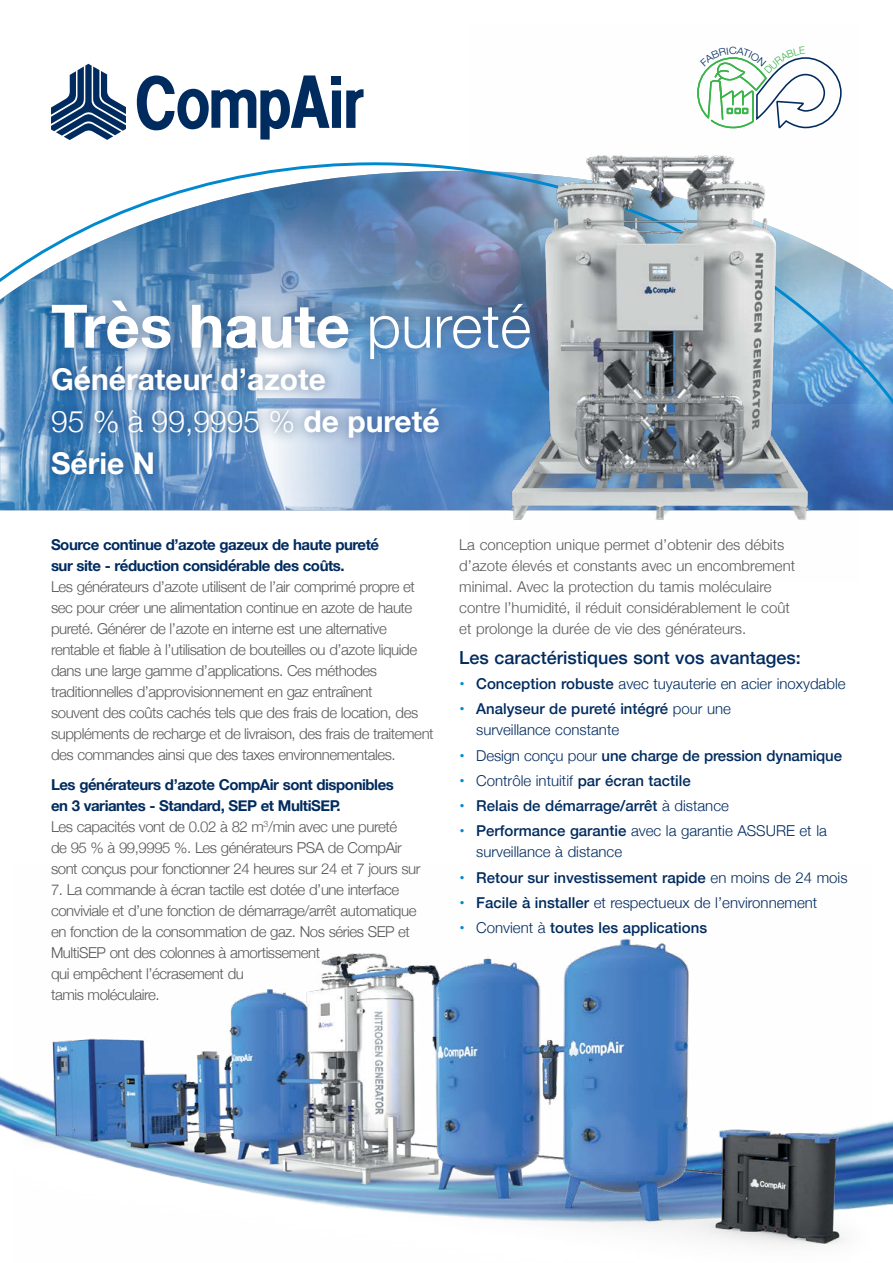
<style>
.page{position:relative;width:893px;height:1263px;background:#fff}
.page>*{position:absolute;margin:0;border:0;box-sizing:border-box;transform-origin:0 0}
.t1{font:700 60px "Helvetica Neue";color:#fff}
.t2{font:700 30px/42px "Helvetica Neue";color:#fff}
.t3{font:500 18px "Helvetica Neue";color:#002b5f}
.t4{font:300 15px/21px "Helvetica Neue";letter-spacing:-.03em;color:#58595b}
.t5{font:300 15px/21px "Helvetica Neue";color:#002b5f}
.t6{font:300 15px/21px "Helvetica Neue";color:#58595b}
.t7{font:500 15px "Helvetica Neue";color:#002b5f}
.t8{font:700 15px/21px "Helvetica Neue";letter-spacing:-.03em;color:#002b5f}
.s1{font-weight:300}
.s2{font-weight:700;color:#002b5f}
.s3{font-weight:700;color:#0089cf}
.s4{font-weight:500}
</style>
<div class="page">
<img style="left:0;top:431px;width:433px;height:79px">
<img style="left:433px;top:431px;width:460px;height:79px">
<div style="left:332px;top:76px;width:9px;height:8px;background:#002b5f"></div>
<svg style="left:346px;top:89px;width:18px;height:29px"></svg>
<div style="left:332px;top:91px;width:9px;height:37px;background:#002b5f"></div>
<svg style="left:137px;top:75px;width:190px;height:43px"></svg>
<svg style="left:51px;top:64px;width:75px;height:54px"></svg>
<svg style="left:0;top:118px;width:893px;height:313px"></svg>
<div style="left:37px;top:286px;width:507px;height:202px;background:#002b5f;opacity:.3"></div>
<img style="left:0;top:1076px;width:893px;height:131px">
<img style="left:468px;top:118px;width:393px;height:402px">
<img style="left:11px;top:938px;width:860px;height:309px">
<svg style="left:696px;top:57px;width:146px;height:71px"></svg>
<h1 class="t1" style="left:51px;top:279px;width:482px">Très haute <span class="s1">pureté</span></h1>
<h2 class="t2" style="left:51px;top:359px;width:390px">Générateur d’azote<br><span class="s1">95 % à 99,9995 %</span> de pureté<br>Série N</h2>
<p class="t8" style="left:51px;top:535px;width:330px">Source continue d’azote gazeux de haute pureté sur site - réduction considérable des coûts.</p>
<p class="t4" style="left:51px;top:575px;width:384px">Les générateurs d’azote utilisent de l’air comprimé propre et sec pour créer une alimentation continue en azote de haute pureté. Générer de l’azote en interne est une alternative rentable et fiable à l’utilisation de bouteilles ou d’azote liquide dans une large gamme d’applications. Ces méthodes traditionnelles d’approvisionnement en gaz entraînent<br>souvent des coûts cachés tels que des frais de location, des suppléments de recharge et de livraison, des frais de traitement des commandes ainsi que des taxes environnementales.</p>
<p class="t4" style="left:51px;top:773px;width:371px"><span class="s2">Les générateurs d’azote CompAir sont disponibles<br>en 3 variantes - Standard, SEP et MultiSEP.<br></span>Les capacités vont de 0.02 à 82 m<sup>3</sup>/min avec une pureté<br>de 95 % à 99,9995 %. Les générateurs PSA de CompAir sont conçus pour fonctionner 24 heures sur 24 et 7 jours sur</p>
<p class="t4" style="left:51px;top:878px;width:367px">7. La commande à écran tactile est dotée d’une interface conviviale et d’une fonction de démarrage/arrêt automatique en fonction de la consommation de gaz. Nos séries SEP et MultiSEP ont des colonnes à amortissement<br>qui empêchent l’écrasement du<br>tamis moléculaire.</p>
<p class="t6" style="left:459px;top:533px;width:337px">La conception unique permet d’obtenir des débits d’azote élevés et constants avec un encombrement minimal. Avec la protection du tamis moléculaire contre l’humidité, il réduit considérablement le coût et prolonge la durée de vie des générateurs.</p>
<p class="t3" style="left:459px;top:643px;width:343px">Les caractéristiques sont vos avantages:</p>
<p class="t5" style="left:459px;top:672px;width:388px"><span class="s3">•</span> <span class="s4">Conception robuste</span> avec tuyauterie en acier inoxydable</p>
<p class="t5" style="left:476px;top:697px;width:256px;text-indent:-17px"><span class="s3">•</span> <span class="s4">Analyseur de pureté intégré</span> pour une surveillance constante</p>
<p class="t7" style="left:459px;top:743px;width:384px"><span class="s3">•</span> <span class="s1">Design conçu pour</span> une charge de pression dynamique</p>
<p class="t5" style="left:459px;top:769px;width:233px"><span class="s3">•</span> Contrôle intuitif <span class="s4">par écran tactile</span></p>
<p class="t7" style="left:459px;top:794px;width:271px"><span class="s3">•</span> Relais de démarrage/arrêt <span class="s1">à distance</span></p>
<p class="t5" style="left:476px;top:819px;width:352px;text-indent:-17px"><span class="s3">•</span> <span class="s4">Performance garantie</span> avec la garantie ASSURE et la surveillance à distance</p>
<p class="t7" style="left:459px;top:865px;width:390px"><span class="s3">•</span> Retour sur investissement rapide <span class="s1">en moins de 24 mois</span></p>
<p class="t5" style="left:459px;top:891px;width:359px"><span class="s3">•</span> <span class="s4">Facile à installer</span> et respectueux de l’environnement</p>
<p class="t7" style="left:459px;top:916px;width:249px"><span class="s3">•</span> <span class="s1">Convient à</span> toutes les applications</p>
</div>
